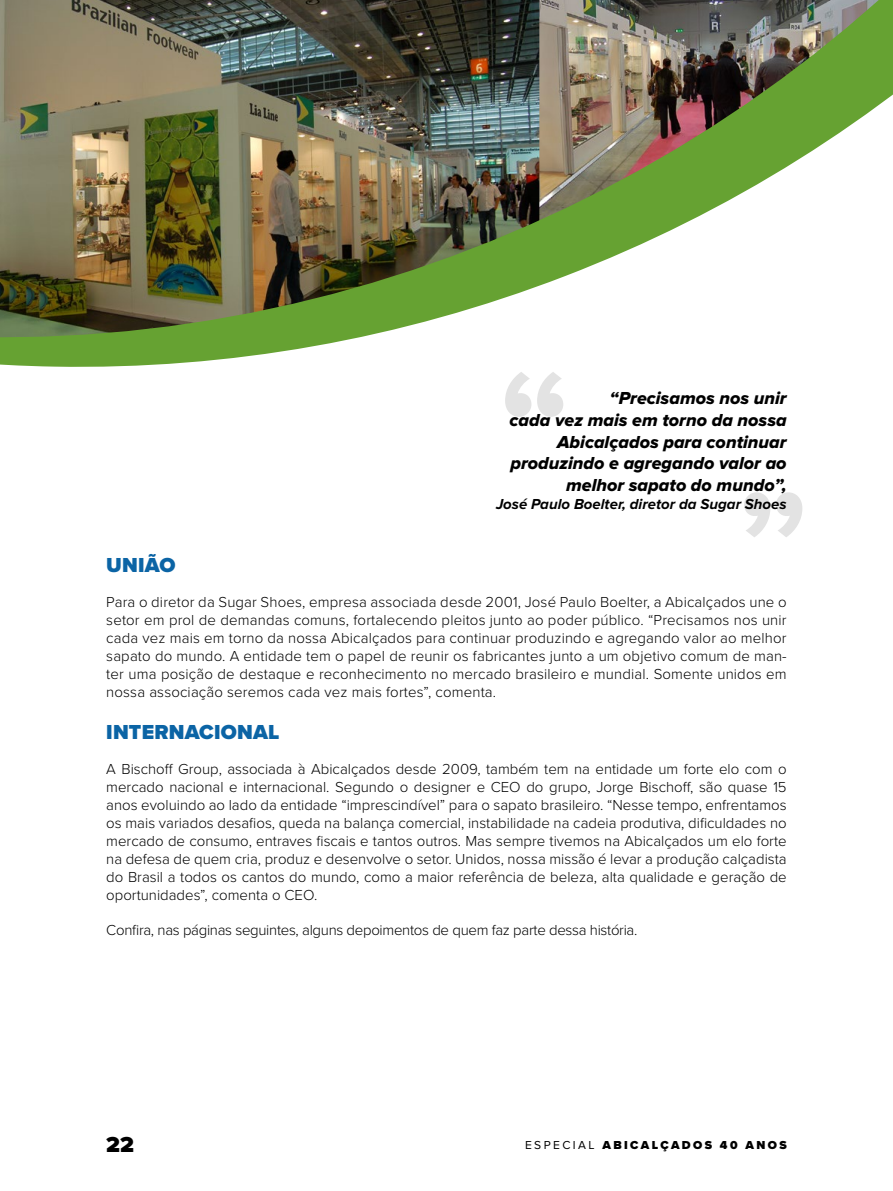
<style>
.page{position:relative;width:893px;height:1191px;background:#fff}
.page>*{position:absolute;margin:0;border:0;box-sizing:border-box;transform-origin:0 0}
.t1{font:900 22.5px "Proxima Nova";color:#000}
.t2{font:900 21px "Proxima Nova";letter-spacing:.01em;color:#0b64a5}
.t3{font:italic 800 18px/21.6px "Proxima Nova";color:#000;text-align:right}
.t4{font:300 15px/18px "Proxima Nova";color:#000;text-align:justify}
.t5{font:300 15px "Proxima Nova";letter-spacing:-.02em;color:#000}
.t6{font:italic 700 15px "Proxima Nova";color:#000}
.t7{font:900 12px "Proxima Nova";letter-spacing:.2em;color:#000}
.s1{font-weight:400}
</style>
<div class="page">
<svg style="left:511px;top:414px;width:47px;height:3px"></svg>
<svg style="left:744px;top:492px;width:58px;height:45px"></svg>
<img style="left:0;top:0;width:893px;height:414px">
<p class="t3" style="left:510px;top:388px;width:279px">“Precisamos nos unir<br>cada vez mais em torno da nossa<br>Abicalçados para continuar produzindo e agregando valor ao melhor sapato do mundo”,</p>
<p class="t6" style="left:496px;top:495px;width:292px">José Paulo Boelter, diretor da Sugar Shoes</p>
<h2 class="t2" style="left:106px;top:549px;width:71px">UNIÃO</h2>
<p class="t4" style="left:106px;top:592px;width:682px">Para o diretor da Sugar Shoes, empresa associada desde 2001, José Paulo Boelter, a Abicalçados une o setor em prol de demandas comuns, fortalecendo pleitos junto ao poder público. “Precisamos nos unir cada vez mais em torno da nossa Abicalçados para continuar produzindo e agregando valor ao melhor sapato do mundo. A entidade tem o papel de reunir os fabricantes junto a um objetivo comum de man&shy;ter uma posição de destaque e reconhecimento no mercado brasileiro e mundial. Somente unidos em nossa associação seremos cada vez mais fortes”, comenta.</p>
<h2 class="t2" style="left:106px;top:716px;width:175px">INTERNACIONAL</h2>
<p class="t4" style="left:106px;top:759px;width:682px">A Bischoff Group, associada à Abicalçados desde 2009, também tem na entidade um forte elo com o mercado nacional e internacional. Segundo o designer e CEO do grupo, Jorge Bischoff, são quase 15 anos evoluindo ao lado da entidade “imprescindível” para o sapato brasileiro. “Nesse tempo, enfrentamos os mais variados desafios, queda na balança comercial, instabilidade na cadeia produtiva, dificuldades no mercado de consumo, entraves fiscais e tantos outros. Mas sempre tivemos na Abicalçados um elo forte na defesa de quem cria, produz e desenvolve o setor. Unidos, nossa missão é levar a produção calçadista do Brasil a todos os cantos do mundo, como a maior referência de beleza, alta qualidade e geração de oportunidades”, comenta o CEO.</p>
<p class="t5" style="left:106px;top:919px;width:533px">Confira, nas páginas seguintes, alguns depoimentos de quem faz parte dessa história.</p>
<h1 class="t1" style="left:106px;top:1128px;width:29px">22</h1>
<p class="t7" style="left:525px;top:1136px;width:263px"><span class="s1">ESPECIAL</span> ABICALÇADOS 40 ANOS</p>
</div>
